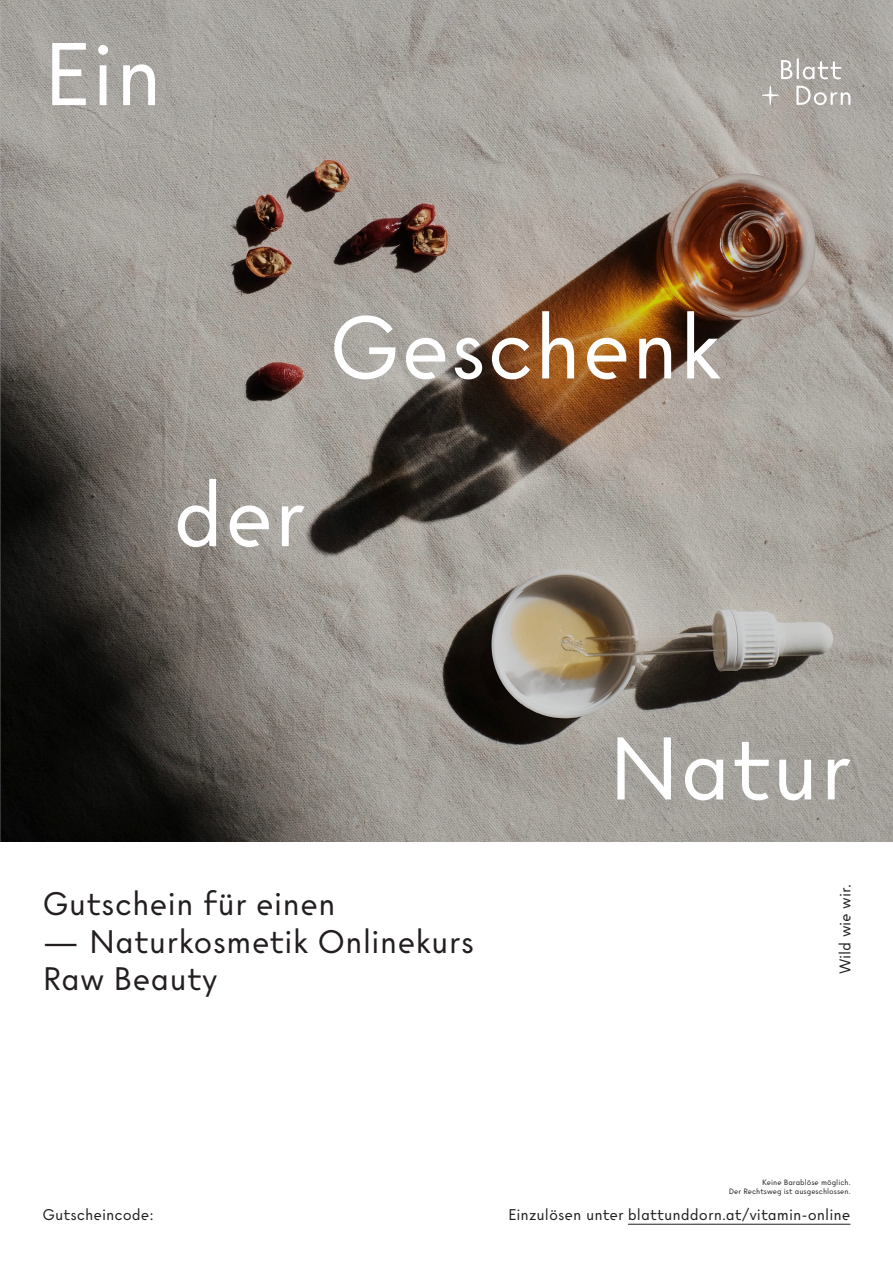
<style>
.page{position:relative;width:893px;height:1263px;background:#fff}
.page>*{position:absolute;margin:0;border:0;box-sizing:border-box;transform-origin:0 0}
.t1{font:85.95px "Certeau";color:#fff}
.t2{font:31.5px "Certeau";color:#231f20}
.t3{font:15px "Certeau";color:#231f20}
.t4{font:7.5px "Certeau";color:#231f20}
</style>
<div class="page">
<img style="left:0;top:0;width:892px;height:842px">
<svg style="left:796px;top:86px;width:54px;height:19px"></svg>
<svg style="left:781px;top:58px;width:60px;height:21px"></svg>
<svg style="left:762px;top:86px;width:17px;height:19px"></svg>
<hr style="left:628px;top:1224px;width:222px;height:1px;background:#231f20">
<hr style="left:892px;top:0;width:1px;height:842px;background:#d1d2d4">
<p class="t1" style="left:43px;top:23px;width:122px">Ein</p>
<p class="t1" style="left:329px;top:296px;width:395px">Geschenk</p>
<p class="t1" style="left:173px;top:464px;width:136px">der</p>
<p class="t1" style="left:608px;top:717px;width:246px">Natur</p>
<p class="t2" style="left:43px;top:885px;width:295px">Gutschein für einen</p>
<p class="t2" style="left:43px;top:922px;width:433px">— Naturkosmetik Onlinekurs</p>
<p class="t2" style="left:43px;top:960px;width:177px">Raw Beauty</p>
<p class="t3" style="left:836px;top:974px;width:92px;rotate:-90deg">Wild wie wir.</p>
<p class="t3" style="left:43px;top:1206px;width:113px">Gutscheincode:</p>
<p class="t4" style="left:762px;top:1178px;width:90px">Keine Barablöse möglich.</p>
<p class="t4" style="left:729px;top:1187px;width:123px">Der Rechtsweg ist ausgeschlossen.</p>
<p class="t3" style="left:508px;top:1206px;width:344px">Einzulösen unter blattunddorn.at/vitamin-online</p>
</div>
